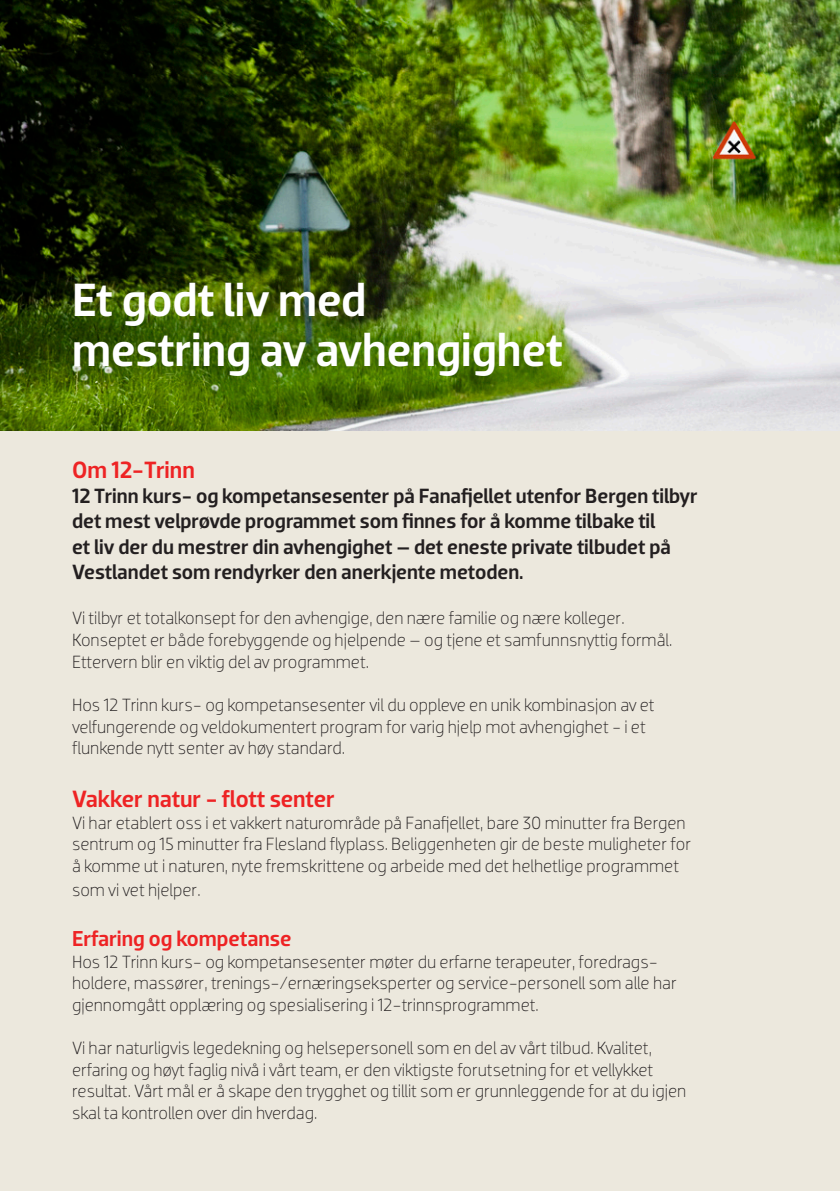
<style>
.page{position:relative;width:840px;height:1191px;background:#fff}
.page>*{position:absolute;margin:0;border:0;box-sizing:border-box;transform-origin:0 0}
.t1{font:500 47.4px "Dobra";color:#fff}
.t2{font:500 24px "Dobra";letter-spacing:-.005em;color:#ee2324}
.t3{font:500 22px "Dobra";color:#ee2324}
.t4{font:500 21px/25.2px "Dobra";letter-spacing:-.005em;color:#231f20}
.t5{font:300 18px/21.6px "Dobra";letter-spacing:-.005em;color:#231f20}
</style>
<div class="page">
<div style="left:0;top:262px;width:839px;height:929px;background:#ece8dd"></div>
<img style="left:0;top:0;width:839px;height:430px">
<p class="t1" style="left:72px;top:272px;width:295px">Et godt liv med</p>
<p class="t1" style="left:72px;top:322px;width:492px">mestring av avhengighet</p>
<p class="t2" style="left:72px;top:456px;width:124px">Om 12-Trinn</p>
<p class="t4" style="left:72px;top:483px;width:627px">12 Trinn kurs- og kompetansesenter på Fanafjellet utenfor Bergen tilbyr det mest velprøvde programmet som finnes for å komme tilbake til<br>et liv der du mestrer din avhengighet – det eneste private tilbudet på Vestlandet som rendyrker den anerkjente metoden.</p>
<p class="t5" style="left:72px;top:607px;width:553px">Vi tilbyr et totalkonsept for den avhengige, den nære familie og nære kolleger.</p>
<p class="t5" style="left:72px;top:629px;width:601px">Konseptet er både forebyggende og hjelpende – og tjene et samfunnsnyttig formål.</p>
<p class="t5" style="left:72px;top:651px;width:298px">Ettervern blir en viktig del av programmet.</p>
<p class="t5" style="left:72px;top:694px;width:584px">Hos 12 Trinn kurs- og kompetansesenter vil du oppleve en unik kombinasjon av et velfungerende og veldokumentert program for varig hjelp mot avhengighet - i et flunkende nytt senter av høy standard.</p>
<p class="t2" style="left:72px;top:784px;width:264px">Vakker natur - flott senter</p>
<p class="t5" style="left:72px;top:811px;width:620px">Vi har etablert oss i et vakkert naturområde på Fanafjellet, bare 30 minutter fra Bergen sentrum og 15 minutter fra Flesland flyplass. Beliggenheten gir de beste muligheter for å komme ut i naturen, nyte fremskrittene og arbeide med det helhetlige programmet</p>
<p class="t5" style="left:72px;top:879px;width:130px">som vi vet hjelper.</p>
<p class="t3" style="left:72px;top:926px;width:221px">Erfaring og kompetanse</p>
<p class="t5" style="left:72px;top:951px;width:606px">Hos 12 Trinn kurs- og kompetansesenter møter du erfarne terapeuter, foredrags&shy;holdere, massører, trenings-/ernæringseksperter og service-personell som alle har gjennomgått opplæring og spesialisering i 12-trinnsprogrammet.</p>
<p class="t5" style="left:72px;top:1037px;width:615px">Vi har naturligvis legedekning og helsepersonell som en del av vårt tilbud. Kvalitet, erfaring og høyt faglig nivå i vårt team, er den viktigste forutsetning for et vellykket resultat. Vårt mål er å skape den trygghet og tillit som er grunnleggende for at du igjen skal ta kontrollen over din hverdag.</p>
</div>
